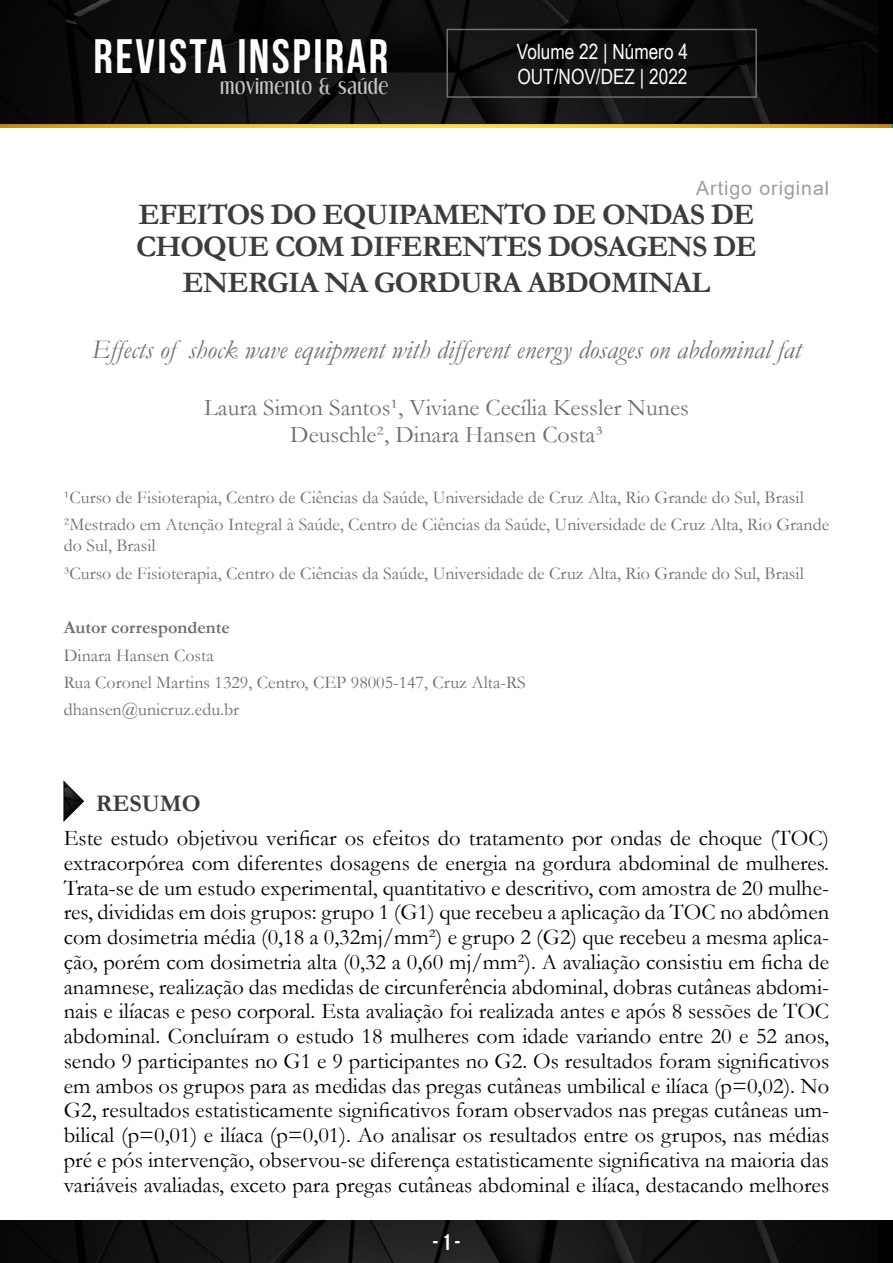
<style>
.page{position:relative;width:893px;height:1263px;background:#fff}
.page>*{position:absolute;margin:0;border:0;box-sizing:border-box;transform-origin:0 0}
.t1{font:700 48.3px "Bebas Neue";letter-spacing:.05em;color:#fff}
.t2{font:700 30px/31.5px "Garamond";letter-spacing:-.03em;color:#3c3c3b}
.t3{font:italic 27px "Garamond";color:#706f6f}
.t4{font:24px/27px "Garamond";color:#706f6f;text-align:center}
.t5{font:700 24px "Garamond";color:#3c3c3b}
.t6{font:22.5px/24.8px "Garamond";color:#000;text-align:justify}
.t7{font:700 22.5px "Bebas Neue";color:#fff}
.t8{font:21px/25.2px "Arial Narrow";color:#fff}
.t9{font:19.5px "Arial";letter-spacing:.05em;color:#9d9d9c}
.t10{font:18.9px "Dream Orphans";letter-spacing:.05em;color:#c6c6c6}
.t11{font:18px/27.5px "Garamond";color:#706f6f}
.t12{font:700 18px "Garamond";color:#706f6f}
</style>
<div class="page">
<img style="left:0;top:124px;width:891px;height:4px">
<img style="left:0;top:0;width:878px;height:124px">
<div style="left:446px;top:29px;width:311px;height:69px;border:2px solid #706f6f"></div>
<img style="left:0;top:1220px;width:878px;height:43px">
<svg style="left:64px;top:781px;width:20px;height:41px"></svg>
<h1 class="t1" style="left:94px;top:29px;width:296px">REVISTA INSPIRAR</h1>
<p class="t10" style="left:220px;top:75px;width:169px">movimento &amp; saúde</p>
<p class="t8" style="left:517px;top:38px;width:173px">Volume 22 | Número 4<br>OUT/NOV/DEZ | 2022</p>
<p class="t9" style="left:696px;top:174px;width:134px">Artigo original</p>
<h2 class="t2" style="left:136px;top:199px;width:622px">EFEITOS DO EQUIPAMENTO DE ONDAS DE<br>CHOQUE COM DIFERENTES DOSAGENS DE</h2>
<h2 class="t2" style="left:183px;top:267px;width:529px">ENERGIA NA GORDURA ABDOMINAL</h2>
<p class="t3" style="left:92px;top:331px;width:711px">Effects of shock wave equipment with different energy dosages on abdominal fat</p>
<p class="t4" style="left:204px;top:393px;width:486px">Laura Simon Santos¹, Viviane Cecília Kessler Nunes<br>Deuschle², Dinara Hansen Costa³</p>
<p class="t11" style="left:64px;top:483px;width:767px">¹Curso de Fisioterapia, Centro de Ciências da Saúde, Universidade de Cruz Alta, Rio Grande do Sul, Brasil<br>²Mestrado em Atenção Integral à Saúde, Centro de Ciências da Saúde, Universidade de Cruz Alta, Rio Grande</p>
<p class="t11" style="left:64px;top:531px;width:741px">do Sul, Brasil<br>³Curso de Fisioterapia, Centro de Ciências da Saúde, Universidade de Cruz Alta, Rio Grande do Sul, Brasil</p>
<p class="t12" style="left:64px;top:615px;width:167px">Autor correspondente</p>
<p class="t11" style="left:64px;top:641px;width:464px">Dinara Hansen Costa<br>Rua Coronel Martins 1329, Centro, CEP 98005-147, Cruz Alta-RS dhansen@unicruz.edu.br</p>
<p class="t5" style="left:96px;top:787px;width:107px">RESUMO</p>
<p class="t6" style="left:64px;top:825px;width:767px">Este estudo objetivou verificar os efeitos do tratamento por ondas de choque (TOC) extracorpórea com diferentes dosagens de energia na gordura abdominal de mulheres.<br>Trata-se de um estudo experimental, quantitativo e descritivo, com amostra de 20 mulhe&shy;res, divididas em dois grupos: grupo 1 (G1) que recebeu a aplicação da TOC no abdômen com dosimetria média (0,18 a 0,32mj/mm²) e grupo 2 (G2) que recebeu a mesma aplica&shy;ção, porém com dosimetria alta (0,32 a 0,60 mj/mm²). A avaliação consistiu em ficha de anamnese, realização das medidas de circunferência abdominal, dobras cutâneas abdomi&shy;nais e ilíacas e peso corporal. Esta avaliação foi realizada antes e após 8 sessões de TOC abdominal. Concluíram o estudo 18 mulheres com idade variando entre 20 e 52 anos, sendo 9 participantes no G1 e 9 participantes no G2. Os resultados foram significativos em ambos os grupos para as medidas das pregas cutâneas umbilical e ilíaca (p=0,02). No G2, resultados estatisticamente significativos foram observados nas pregas cutâneas um&shy;bilical (p=0,01) e ilíaca (p=0,01). Ao analisar os resultados entre os grupos, nas médias pré e pós intervenção, observou-se diferença estatisticamente significativa na maioria das variáveis avaliadas, exceto para pregas cutâneas abdominal e ilíaca, destacando melhores</p>
<p class="t7" style="left:432px;top:1230px;width:30px">- 1 -</p>
</div>
